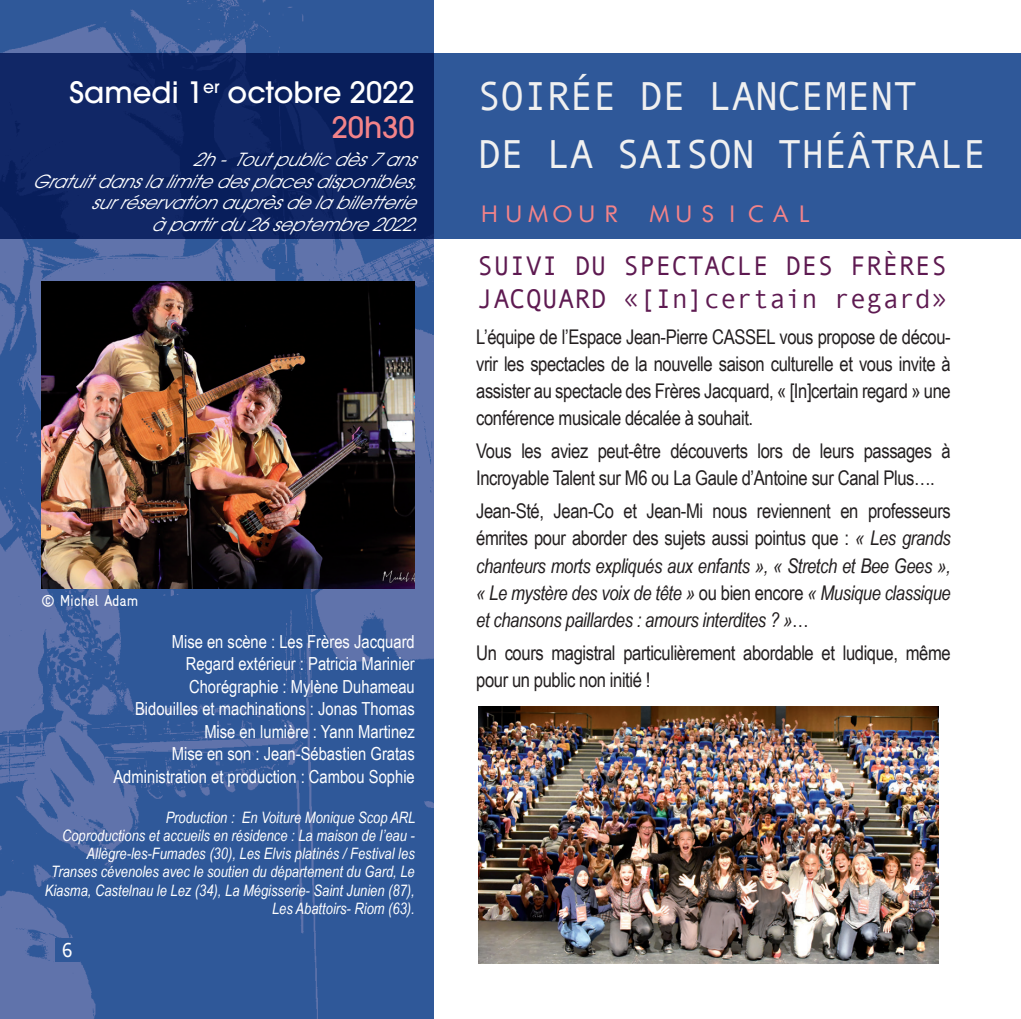
<style>
.page{position:relative;width:1021px;height:1019px;background:#fff}
.page>*{position:absolute;margin:0;border:0;box-sizing:border-box;transform-origin:0 0}
.t1{font:40.5px "Andale Mono";letter-spacing:-.03em;color:#f0f0f0}
.t2{font:500 29.25px "Avant Garde";color:#fff}
.t3{font:500 29.25px "Avant Garde";color:#f38389}
.t4{font:27px/32.4px "Andale Mono";color:#5e1a51}
.t5{font:22.5px "Futurist Fixed Width";letter-spacing:.08em;color:#f38389}
.t6{font:20.25px/27px "Arial Narrow";letter-spacing:-.02em;color:#231f20}
.t7{font:italic 20.25px/27px "Arial Narrow";letter-spacing:-.02em;color:#231f20;text-align:justify}
.t8{font:20.25px "Andale Mono";color:#fff}
.t9{font:18px "Arial Narrow";color:#fff}
.t10{font:italic 18px/21.6px "Avant Garde";color:#fff;text-align:right}
.t11{font:italic 15.75px/18px "Arial Narrow";color:#fff;text-align:right}
.t12{font:condensed 15.75px "Gravur";letter-spacing:-.02em;color:#fff}
.s1{font-style:normal}
</style>
<div class="page">
<img style="left:0;top:0;width:433px;height:1019px">
<svg style="left:0;top:53px;width:1020px;height:185px;background:#204180"></svg>
<img style="left:41px;top:282px;width:373px;height:306px">
<div style="left:55px;top:938px;width:24px;height:23px;background:#2f5899"></div>
<img style="left:478px;top:706px;width:460px;height:257px">
<p class="t2" style="left:69px;top:74px;width:347px">Samedi 1<sup>er</sup> octobre 2022</p>
<p class="t3" style="left:331px;top:110px;width:85px">20h30</p>
<p class="t10" style="left:192px;top:148px;width:231px">2h- Tout publicdès7 ans</p>
<p class="t10" style="left:32px;top:170px;width:393px">Gratuit danslalimitedesplacesdisponibles, surréservationauprèsdelabilletterie</p>
<p class="t10" style="left:151px;top:213px;width:275px">àpartirdu26septembre2022.</p>
<p class="t12" style="left:41px;top:591px;width:99px">© Michel Adam</p>
<p class="t9" style="left:172px;top:631px;width:244px">Mise en scène : Les Frères Jacquard</p>
<p class="t9" style="left:186px;top:654px;width:230px">Regard extérieur : Patricia Marinier</p>
<p class="t9" style="left:189px;top:676px;width:227px">Chorégraphie : Mylène Duhameau</p>
<p class="t9" style="left:135px;top:699px;width:281px">Bidouilles et machinations : Jonas Thomas</p>
<p class="t9" style="left:204px;top:721px;width:212px">Mise en lumière : Yann Martinez</p>
<p class="t9" style="left:172px;top:744px;width:244px">Mise en son : Jean-Sébastien Gratas</p>
<p class="t9" style="left:113px;top:766px;width:303px">Administration et production : Cambou Sophie</p>
<p class="t11" style="left:166px;top:809px;width:251px">Production : En Voiture Monique Scop ARL</p>
<p class="t11" style="left:45px;top:827px;width:371px">Coproductions et accueils en résidence : La maison de l’eau - Allègre-les-Fumades (30), Les Elvis platinés / Festival les Transes cévenoles avec le soutien du département du Gard, Le Kiasma, Castelnau le Lez (34), La Mégisserie- Saint Junien (87),</p>
<p class="t11" style="left:272px;top:899px;width:144px">Les Abattoirs- Riom (63).</p>
<p class="t8" style="left:61px;top:936px;width:14px">6</p>
<p class="t1" style="left:477px;top:69px;width:441px">SOIRÉE DE LANCEMENT</p>
<p class="t1" style="left:477px;top:128px;width:511px">DE LA SAISON THÉÂTRALE</p>
<p class="t5" style="left:478px;top:199px;width:340px">HUMOUR MUSICAL</p>
<p class="t4" style="left:477px;top:248px;width:471px">SUIVI DU SPECTACLE DES FRÈRES<br>JACQUARD «[In]certain regard»</p>
<p class="t6" style="left:476px;top:323px;width:476px;text-align:justify">L’équipe de l’Espace Jean-Pierre CASSEL vous propose de décou&shy;vrir les spectacles de la nouvelle saison culturelle et vous invite à assister au spectacle des Frères Jacquard, « [In]certain regard » une conférence musicale décalée à souhait.</p>
<p class="t6" style="left:476px;top:437px;width:476px">Vous les aviez peut-être découverts lors de leurs passages à<br>Incroyable Talent sur M6 ou La Gaule d’Antoine sur Canal Plus….</p>
<p class="t7" style="left:476px;top:498px;width:476px"><span class="s1">Jean-Sté, Jean-Co et Jean-Mi nous reviennent en professeurs émrites pour aborder des sujets aussi pointus que :</span> « Les grands chanteurs morts expliqués aux enfants », « Stretch et Bee Gees », « Le mystère des voix de tête » <span class="s1">ou bien encore</span> « Musique classique et chansons paillardes : amours interdites ? »<span class="s1">…</span></p>
<p class="t6" style="left:476px;top:639px;width:476px">Un cours magistral particulièrement abordable et ludique, même pour un public non initié !</p>
</div>
